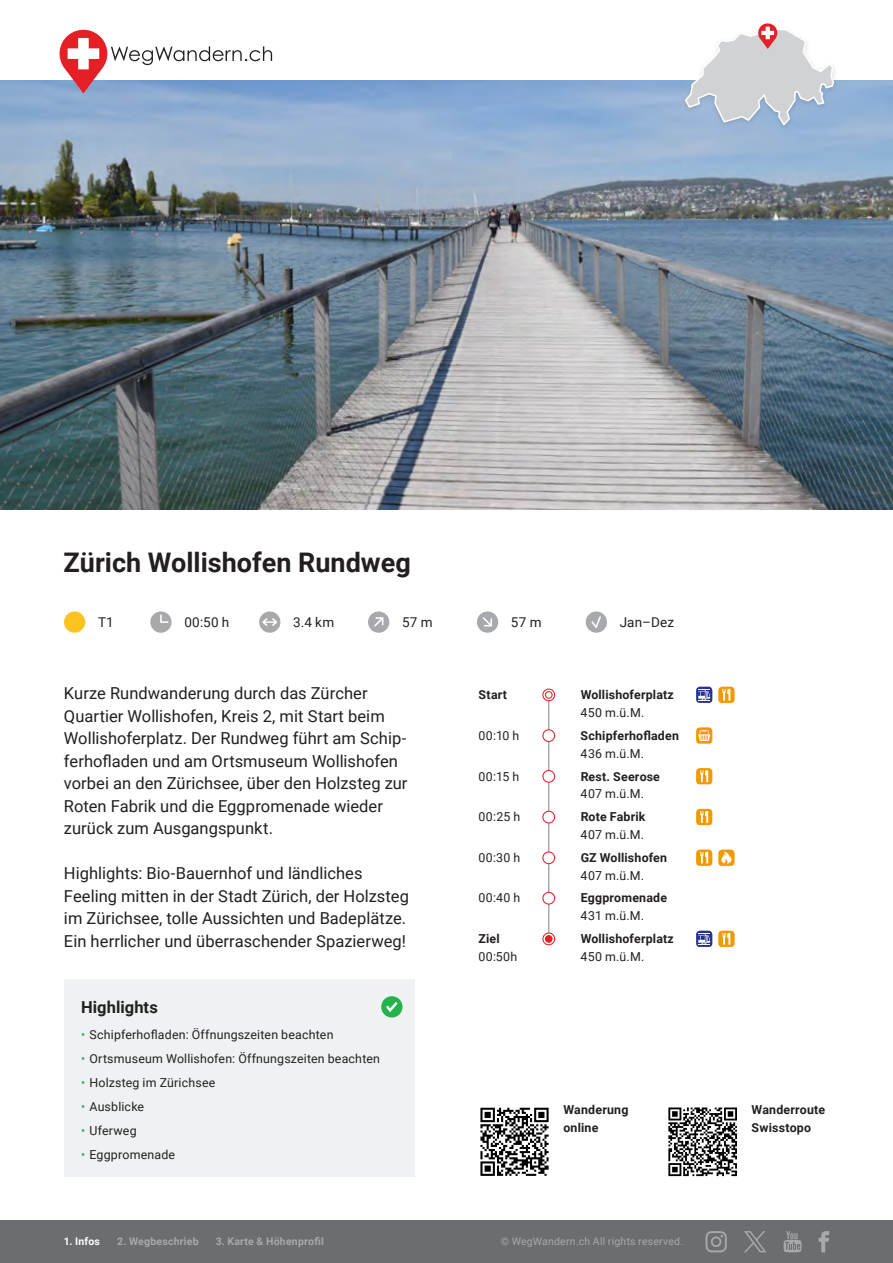
<style>
.page{position:relative;width:893px;height:1263px;background:#fff}
.page>*{position:absolute;margin:0;border:0;box-sizing:border-box;transform-origin:0 0}
._01_titel{font:700 27px "Roboto";color:#231f20}
._03_einleitung{font:16.5px/22.5px "Roboto";letter-spacing:.005em;color:#231f20}
._04_titel_klein{font:700 16.5px "Roboto";letter-spacing:.005em;color:#231f20}
._02_angaben{font:13.5px "Roboto";letter-spacing:.02em;color:#231f20}
._07_routenverlauf{font:12.3px "Roboto";letter-spacing:.015em;color:#231f20}
._07_routenverlauf-2{font:700 12.3px/17.7px "Roboto";letter-spacing:.015em;color:#231f20}
._10_text_klein{font:700 12.3px/17.5px "Roboto";letter-spacing:.015em;color:#231f20}
.t1{font:700 10.5px "Roboto";letter-spacing:.025em;color:#a8a9ad}
.t2{font:10.5px "Roboto";letter-spacing:.02em;color:#a8a9ad}
.t3{font:700 10.5px "Roboto";letter-spacing:.02em;color:#fff}
.s1{color:#23b24b}
.s2{font-weight:400}
</style>
<div class="page">
<div style="left:0;top:1220px;width:893px;height:43px;background:#6c6d70"></div>
<svg style="left:705px;top:1231px;width:22px;height:21px"></svg>
<svg style="left:783px;top:1231px;width:19px;height:21px"></svg>
<svg style="left:819px;top:1231px;width:10px;height:21px"></svg>
<svg style="left:744px;top:1231px;width:22px;height:21px"></svg>
<img style="left:0;top:81px;width:893px;height:429px">
<hr style="left:548px;top:696px;width:1px;height:240px;background:#a8a9ad">
<div style="left:64px;top:611px;width:21px;height:22px;background:#fec221;border-radius:50%"></div>
<div style="left:150px;top:611px;width:22px;height:22px;background:#a8a9ad;border-radius:50%"></div>
<svg style="left:160px;top:614px;width:9px;height:9px"></svg>
<div style="left:259px;top:611px;width:21px;height:22px;background:#a8a9ad;border-radius:50%"></div>
<svg style="left:262px;top:618px;width:15px;height:8px"></svg>
<div style="left:368px;top:611px;width:21px;height:22px;background:#a8a9ad;border-radius:50%"></div>
<svg style="left:374px;top:617px;width:9px;height:10px"></svg>
<div style="left:477px;top:611px;width:21px;height:22px;background:#a8a9ad;border-radius:50%"></div>
<svg style="left:483px;top:617px;width:9px;height:9px"></svg>
<div style="left:586px;top:611px;width:21px;height:22px;background:#a8a9ad;border-radius:50%"></div>
<svg style="left:591px;top:616px;width:10px;height:12px"></svg>
<svg style="left:543px;top:689px;width:12px;height:12px"></svg>
<div style="left:542px;top:688px;width:13px;height:13px;border:1px solid #e41f25;border-radius:50%"></div>
<div style="left:545px;top:691px;width:8px;height:8px;border:1px solid #e41f25;border-radius:50%"></div>
<svg style="left:696px;top:687px;width:16px;height:16px"></svg>
<svg style="left:718px;top:687px;width:17px;height:16px"></svg>
<div style="left:543px;top:730px;width:12px;height:11px;background:#fff;border-radius:50%"></div>
<div style="left:542px;top:729px;width:13px;height:13px;border:1px solid #e41f25;border-radius:50%"></div>
<svg style="left:696px;top:727px;width:16px;height:17px"></svg>
<div style="left:543px;top:770px;width:12px;height:12px;background:#fff;border-radius:50%"></div>
<div style="left:542px;top:770px;width:13px;height:13px;border:1px solid #e41f25;border-radius:50%"></div>
<svg style="left:696px;top:768px;width:16px;height:16px"></svg>
<div style="left:543px;top:811px;width:12px;height:12px;background:#fff;border-radius:50%"></div>
<div style="left:542px;top:811px;width:13px;height:12px;border:1px solid #e41f25;border-radius:50%"></div>
<svg style="left:696px;top:809px;width:16px;height:16px"></svg>
<div style="left:543px;top:852px;width:12px;height:12px;background:#fff;border-radius:50%"></div>
<div style="left:542px;top:851px;width:13px;height:13px;border:1px solid #e41f25;border-radius:50%"></div>
<svg style="left:696px;top:849px;width:16px;height:17px"></svg>
<svg style="left:718px;top:849px;width:17px;height:17px"></svg>
<div style="left:543px;top:892px;width:12px;height:12px;background:#fff;border-radius:50%"></div>
<div style="left:542px;top:892px;width:13px;height:12px;border:1px solid #e41f25;border-radius:50%"></div>
<svg style="left:543px;top:933px;width:12px;height:12px"></svg>
<div style="left:542px;top:932px;width:13px;height:13px;border:1px solid #e41f25;border-radius:50%"></div>
<div style="left:545px;top:936px;width:7px;height:6px;background:#e41f25;border-radius:50%"></div>
<div style="left:545px;top:935px;width:8px;height:8px;border:1px solid #e41f25;border-radius:50%"></div>
<svg style="left:696px;top:931px;width:16px;height:16px"></svg>
<svg style="left:718px;top:931px;width:17px;height:16px"></svg>
<div style="left:478px;top:1106px;width:73px;height:72px;background:linear-gradient(to right,#fff,#fff)"></div>
<svg style="left:480px;top:1108px;width:69px;height:68px"></svg>
<svg style="left:668px;top:1176px;width:69px;height:1px"></svg>
<svg style="left:668px;top:1107px;width:69px;height:69px"></svg>
<div style="left:64px;top:979px;width:351px;height:197px;background:#f0f1f2"></div>
<div style="left:381px;top:996px;width:21px;height:21px;background:#23b24b;border-radius:50%"></div>
<svg style="left:386px;top:1002px;width:12px;height:10px"></svg>
<svg style="left:57px;top:29px;width:215px;height:65px"></svg>
<div style="left:681px;top:22px;width:157px;height:109px;background:#231f20;opacity:.15"></div>
<svg style="left:684px;top:22px;width:151px;height:105px"></svg>
<p class="_01_titel" style="left:64px;top:543px;width:349px">Zürich Wollishofen Rundweg</p>
<p class="_02_angaben" style="left:98px;top:613px;width:17px">T1</p>
<p class="_02_angaben" style="left:184px;top:613px;width:47px">00:50 h</p>
<p class="_02_angaben" style="left:293px;top:613px;width:43px">3.4 km</p>
<p class="_02_angaben" style="left:402px;top:613px;width:32px">57 m</p>
<p class="_02_angaben" style="left:511px;top:613px;width:32px">57 m</p>
<p class="_02_angaben" style="left:620px;top:613px;width:56px">Jan–Dez</p>
<p class="_03_einleitung" style="left:64px;top:681px;width:345px">Kurze Rundwanderung durch das Zürcher Quartier Wollishofen, Kreis 2, mit Start beim Wollishoferplatz. Der Rundweg führt am Schip&shy;ferhofladen und am Ortsmuseum Wollishofen vorbei an den Zürichsee, über den Holzsteg zur Roten Fabrik und die Eggpromenade wieder zurück zum Ausgangspunkt.</p>
<p class="_03_einleitung" style="left:64px;top:861px;width:346px">Highlights: Bio-Bauernhof und ländliches Feeling mitten in der Stadt Zürich, der Holzsteg im Zürichsee, tolle Aussichten und Badeplätze.<br>Ein herrlicher und überraschender Spazierweg!</p>
<p class="_04_titel_klein" style="left:81px;top:996px;width:78px">Highlights</p>
<p class="_07_routenverlauf" style="left:81px;top:1026px;width:254px"><span class="s1">•</span> Schipferhofladen: Öffnungszeiten beachten</p>
<p class="_07_routenverlauf" style="left:81px;top:1050px;width:301px"><span class="s1">•</span> Ortsmuseum Wollishofen: Öffnungszeiten beachten</p>
<p class="_07_routenverlauf" style="left:81px;top:1074px;width:136px"><span class="s1">•</span> Holzsteg im Zürichsee</p>
<p class="_07_routenverlauf" style="left:81px;top:1098px;width:65px"><span class="s1">•</span> Ausblicke</p>
<p class="_07_routenverlauf" style="left:81px;top:1122px;width:57px"><span class="s1">•</span> Uferweg</p>
<p class="_07_routenverlauf" style="left:81px;top:1146px;width:96px"><span class="s1">•</span> Eggpromenade</p>
<p class="t3" style="left:64px;top:1234px;width:38px">1. Infos</p>
<p class="t1" style="left:117px;top:1234px;width:83px">2. Wegbeschrieb</p>
<p class="t1" style="left:216px;top:1234px;width:110px">3. Karte &amp; Höhenprofil</p>
<p class="_07_routenverlauf-2" style="left:479px;top:685px;width:30px">Start</p>
<p class="_07_routenverlauf-2" style="left:581px;top:685px;width:95px">Wollishoferplatz<br><span class="s2">450 m.ü.M.</span></p>
<p class="_07_routenverlauf" style="left:479px;top:727px;width:42px">00:10 h</p>
<p class="_07_routenverlauf-2" style="left:581px;top:726px;width:100px">Schipferhofladen<br><span class="s2">436 m.ü.M.</span></p>
<p class="_07_routenverlauf" style="left:479px;top:768px;width:42px">00:15 h</p>
<p class="_07_routenverlauf-2" style="left:581px;top:767px;width:81px">Rest. Seerose<br><span class="s2">407 m.ü.M.</span></p>
<p class="_07_routenverlauf" style="left:479px;top:808px;width:43px">00:25 h</p>
<p class="_07_routenverlauf-2" style="left:581px;top:808px;width:66px">Rote Fabrik<br><span class="s2">407 m.ü.M.</span></p>
<p class="_07_routenverlauf" style="left:479px;top:849px;width:43px">00:30 h</p>
<p class="_07_routenverlauf-2" style="left:581px;top:848px;width:88px">GZ Wollishofen<br><span class="s2">407 m.ü.M.</span></p>
<p class="_07_routenverlauf" style="left:479px;top:889px;width:43px">00:40 h</p>
<p class="_07_routenverlauf-2" style="left:581px;top:889px;width:88px">Eggpromenade<br><span class="s2">431 m.ü.M.</span></p>
<p class="_07_routenverlauf-2" style="left:479px;top:929px;width:23px">Ziel</p>
<p class="_07_routenverlauf-2" style="left:581px;top:929px;width:95px">Wollishoferplatz</p>
<p class="_07_routenverlauf" style="left:479px;top:948px;width:40px">00:50h</p>
<p class="_07_routenverlauf" style="left:581px;top:948px;width:65px">450 m.ü.M.</p>
<p class="_10_text_klein" style="left:563px;top:1101px;width:66px">Wanderung online</p>
<p class="_10_text_klein" style="left:752px;top:1101px;width:75px">Wanderroute<br>Swisstopo</p>
<p class="t2" style="left:501px;top:1234px;width:184px">© WegWandern.ch All rights reserved.</p>
</div>
